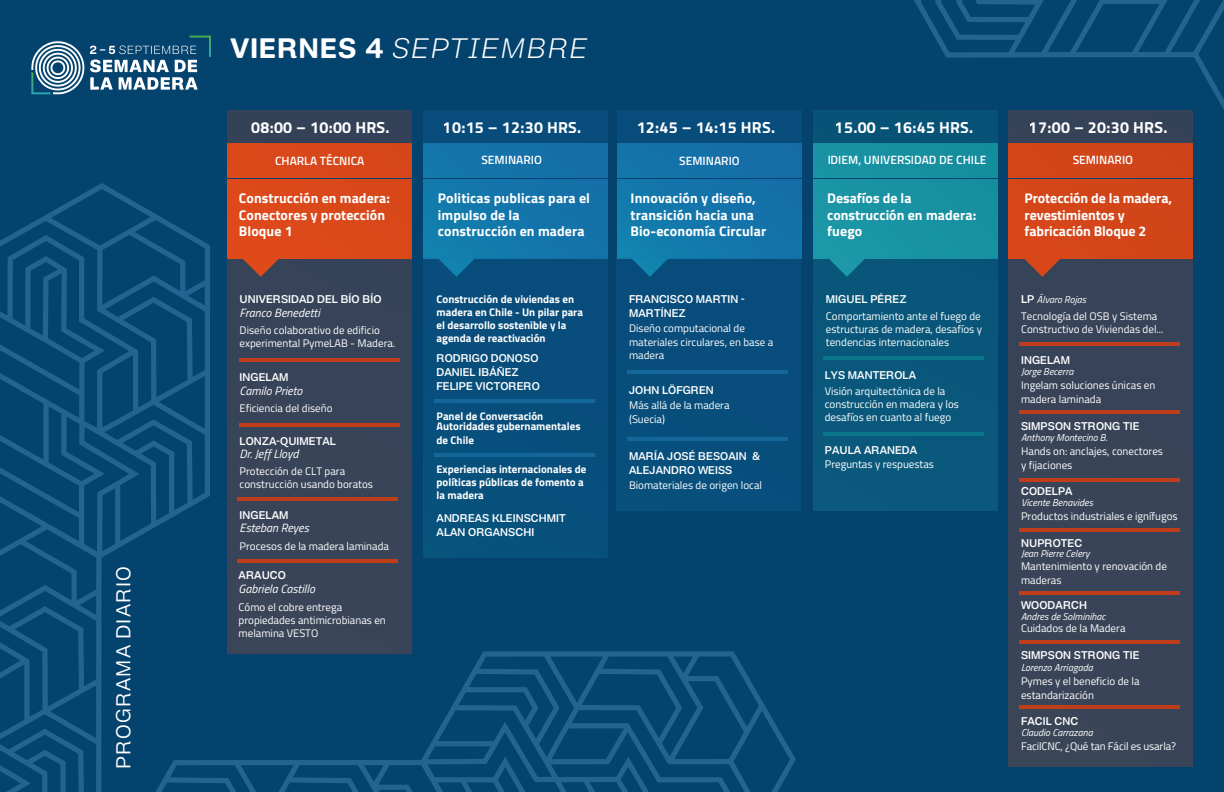
<style>
.page{position:relative;width:1224px;height:792px;background:#04436d}
.page>*{position:absolute;margin:0;border:0;box-sizing:border-box;transform-origin:0 0}
.t1{font:italic 300 25.1px "Rationell";letter-spacing:.05em;color:#fff}
.t2{font:18px "Rationell";letter-spacing:.07em;color:#fff}
.t3{font:700 16px "Titillium Web";letter-spacing:.015em;color:#fff}
.t4{font:700 14px/16.8px "Titillium Web";letter-spacing:.005em;color:#fff}
.t5{font:italic 12px "Titillium Web";color:#fff}
.t6{font:600 12px "Titillium Web";color:#fff}
.t7{font:11px/13.2px "Titillium Web";color:#fff}
.t8{font:700 11px/13.2px "Titillium Web";color:#fff}
.t9{font:500 10px/14px "Rationell";letter-spacing:.01em;color:#fff}
.t10{font:italic 10px "Titillium Web";color:#fff}
.s1{font-weight:700;font-style:normal}
.s2{font-family:"Rationell";font-weight:500;font-style:normal}
</style>
<div class="page">
<svg style="left:0;top:183px;width:210px;height:609px"></svg>
<div style="left:1009px;top:258px;width:184px;height:509px;background:#394458"></div>
<div style="left:227px;top:258px;width:184px;height:395px;background:#384358"></div>
<div style="left:228px;top:179px;width:184px;height:79px;background:#db491a"></div>
<svg style="left:241px;top:258px;width:39px;height:19px"></svg>
<div style="left:228px;top:144px;width:184px;height:33px;background:#d8471a"></div>
<div style="left:423px;top:144px;width:184px;height:33px;background:#1471a9"></div>
<div style="left:618px;top:144px;width:184px;height:33px;background:#1570a8"></div>
<div style="left:814px;top:144px;width:184px;height:33px;background:#1892a3"></div>
<div style="left:1009px;top:144px;width:184px;height:33px;background:#d24519"></div>
<div style="left:228px;top:110px;width:184px;height:34px;background:#334258"></div>
<div style="left:423px;top:110px;width:184px;height:34px;background:#084c7b"></div>
<div style="left:618px;top:110px;width:184px;height:34px;background:#084c7b"></div>
<div style="left:814px;top:110px;width:184px;height:34px;background:#065377"></div>
<div style="left:423px;top:179px;width:184px;height:79px;background:#1376ab"></div>
<div style="left:423px;top:258px;width:184px;height:299px;background:#074e7b"></div>
<div style="left:618px;top:179px;width:184px;height:79px;background:#1375ab"></div>
<div style="left:814px;top:179px;width:184px;height:79px;background:#1893a3"></div>
<div style="left:1009px;top:179px;width:184px;height:79px;background:#d34519"></div>
<svg style="left:437px;top:258px;width:39px;height:19px"></svg>
<hr style="left:434px;top:454px;width:161px;height:3px;background:#13679a">
<hr style="left:434px;top:399px;width:161px;height:3px;background:#13679a">
<div style="left:813px;top:258px;width:184px;height:252px;background:#09577b"></div>
<svg style="left:828px;top:258px;width:38px;height:19px"></svg>
<svg style="left:1023px;top:258px;width:39px;height:19px"></svg>
<hr style="left:1019px;top:343px;width:161px;height:3px;background:#bf3d18">
<div style="left:616px;top:258px;width:184px;height:252px;background:#084d7b"></div>
<svg style="left:631px;top:258px;width:38px;height:19px"></svg>
<hr style="left:239px;top:358px;width:161px;height:3px;background:#bf3d18">
<hr style="left:239px;top:424px;width:161px;height:3px;background:#bf3d18">
<hr style="left:237px;top:498px;width:161px;height:3px;background:#bf3d18">
<hr style="left:237px;top:560px;width:161px;height:3px;background:#bf3d18">
<hr style="left:1019px;top:411px;width:161px;height:3px;background:#bf3d18">
<hr style="left:1019px;top:479px;width:161px;height:3px;background:#bf3d18">
<hr style="left:1019px;top:529px;width:161px;height:3px;background:#bf3d18">
<hr style="left:1019px;top:591px;width:161px;height:4px;background:#bf3d18">
<hr style="left:1019px;top:640px;width:161px;height:4px;background:#bf3d18">
<hr style="left:1019px;top:706px;width:161px;height:3px;background:#bf3d18">
<hr style="left:627px;top:371px;width:160px;height:3px;background:#13679a">
<hr style="left:627px;top:438px;width:160px;height:3px;background:#13679a">
<hr style="left:824px;top:357px;width:160px;height:3px;background:#087789">
<hr style="left:824px;top:433px;width:160px;height:3px;background:#087789">
<svg style="left:31px;top:36px;width:180px;height:58px"></svg>
<svg style="left:883px;top:0;width:341px;height:166px"></svg>
<svg style="left:111px;top:651px;width:685px;height:141px"></svg>
<h2 class="t2" style="left:110px;top:769px;width:204px;rotate:-90deg">PROGRAMA DIARIO</h2>
<h1 class="t1" style="left:230px;top:29px;width:359px"><span class="s1">VIERNES 4</span> SEPTIEMBRE</h1>
<h3 class="t3" style="left:251px;top:115px;width:140px">08:00 – 10:00 HRS.</h3>
<h3 class="t3" style="left:443px;top:115px;width:140px">10:15 – 12:30 HRS.</h3>
<p class="t6" style="left:481px;top:151px;width:62px">SEMINARIO</p>
<h3 class="t3" style="left:637px;top:115px;width:140px">12:45 – 14:15 HRS.</h3>
<p class="t6" style="left:679px;top:152px;width:62px">SEMINARIO</p>
<p class="t4" style="left:631px;top:189px;width:137px">Innovación y diseño, transición hacia una<br>Bio-economía Circular</p>
<h3 class="t3" style="left:835px;top:115px;width:140px">15.00 – 16:45 HRS.</h3>
<p class="t6" style="left:275px;top:152px;width:91px">CHARLA TÉCNICA</p>
<p class="t6" style="left:827px;top:151px;width:160px">IDIEM, UNIVERSIDAD DE CHILE</p>
<p class="t4" style="left:827px;top:189px;width:151px">Desafíos de la construcción en madera: fuego</p>
<p class="t4" style="left:239px;top:189px;width:152px">Construcción en madera:<br>Conectores y protección<br>Bloque 1</p>
<p class="t4" style="left:438px;top:189px;width:154px">Politicas publicas para el impulso de la construcción en madera</p>
<h3 class="t3" style="left:1029px;top:115px;width:140px">17:00 – 20:30 HRS.</h3>
<p class="t6" style="left:1073px;top:151px;width:62px">SEMINARIO</p>
<p class="t4" style="left:1025px;top:189px;width:149px">Protección de la madera, revestimientos y fabricación Bloque 2</p>
<p class="t9" style="left:240px;top:292px;width:143px">UNIVERSIDAD DEL BÍO BÍO</p>
<p class="t9" style="left:826px;top:292px;width:82px">MIGUEL PÉREZ</p>
<p class="t10" style="left:1021px;top:293px;width:67px"><span class="s2">LP</span> Álvaro Rojas</p>
<p class="t7" style="left:1021px;top:309px;width:138px">Tecnología del OSB y Sistema</p>
<p class="t8" style="left:437px;top:292px;width:148px">Construcción de viviendas en madera en Chile - Un pilar para el desarrollo sostenible y la agenda de reactivación</p>
<p class="t9" style="left:629px;top:292px;width:117px">FRANCISCO MARTIN -<br>MARTÍNEZ</p>
<p class="t5" style="left:240px;top:304px;width:82px">Franco Benedetti</p>
<p class="t7" style="left:826px;top:309px;width:158px;text-align:justify">Comportamiento ante el fuego de estructuras de madera, desafíos y tendencias internacionales</p>
<p class="t7" style="left:629px;top:321px;width:146px">Diseño computacional de materiales circulares, en base a madera</p>
<p class="t7" style="left:240px;top:323px;width:142px">Diseño colaborativo de edificio</p>
<p class="t7" style="left:1021px;top:322px;width:144px">Constructivo de Viviendas del...</p>
<p class="t7" style="left:240px;top:336px;width:157px">experimental PymeLAB - Madera.</p>
<p class="t9" style="left:437px;top:351px;width:105px">RODRIGO DONOSO<br>DANIEL IBÁÑEZ<br>FELIPE VICTORERO</p>
<p class="t9" style="left:1021px;top:353px;width:50px">INGELAM</p>
<p class="t7" style="left:1021px;top:379px;width:136px">Ingelam soluciones únicas en madera laminada</p>
<p class="t10" style="left:1021px;top:364px;width:54px">Jorge Becerra</p>
<p class="t9" style="left:825px;top:368px;width:93px">LYS MANTEROLA</p>
<p class="t9" style="left:240px;top:370px;width:50px">INGELAM</p>
<p class="t9" style="left:629px;top:382px;width:86px">JOHN LÖFGREN</p>
<p class="t5" style="left:240px;top:382px;width:64px">Camilo Prieto</p>
<p class="t7" style="left:825px;top:384px;width:136px">Visión arquitectónica de la construcción en madera y los desafíos en cuanto al fuego</p>
<p class="t7" style="left:629px;top:398px;width:102px;line-height:13.8px">Más allá de la madera (Suecia)</p>
<p class="t7" style="left:240px;top:401px;width:94px">Eficiencia del diseño</p>
<p class="t8" style="left:437px;top:411px;width:146px;line-height:10.2px">Panel de Conversación<br>Autoridades gubernamentales</p>
<p class="t8" style="left:437px;top:433px;width:39px">de Chile</p>
<p class="t9" style="left:1021px;top:419px;width:120px">SIMPSON STRONG TIE</p>
<p class="t7" style="left:1021px;top:444px;width:143px">Hands on: anclajes, conectores y fijaciones</p>
<p class="t10" style="left:1021px;top:430px;width:88px">Anthony Montecino B.</p>
<p class="t9" style="left:240px;top:434px;width:98px">LONZA-QUIMETAL</p>
<p class="t5" style="left:240px;top:445px;width:60px">Dr. Jeff Lloyd</p>
<p class="t9" style="left:825px;top:443px;width:94px">PAULA ARANEDA</p>
<p class="t9" style="left:629px;top:449px;width:132px">MARÍA JOSÉ BESOAIN &amp;<br>ALEJANDRO WEISS</p>
<p class="t7" style="left:825px;top:457px;width:111px">Preguntas y respuestas</p>
<p class="t8" style="left:437px;top:462px;width:151px">Experiencias internacionales de políticas públicas de fomento a la madera</p>
<p class="t7" style="left:240px;top:464px;width:135px">Protección de CLT para construcción usando boratos</p>
<p class="t7" style="left:629px;top:478px;width:135px">Biomateriales de origen local</p>
<p class="t9" style="left:1021px;top:484px;width:53px">CODELPA</p>
<p class="t7" style="left:1021px;top:509px;width:158px">Productos industriales e ignífugos</p>
<p class="t10" style="left:1021px;top:495px;width:73px">Vicente Benavides</p>
<p class="t9" style="left:1021px;top:535px;width:63px">NUPROTEC</p>
<p class="t7" style="left:1021px;top:559px;width:147px">Mantenimiento y renovación de maderas</p>
<p class="t9" style="left:240px;top:508px;width:50px">INGELAM</p>
<p class="t5" style="left:240px;top:519px;width:71px">Esteban Reyes</p>
<p class="t9" style="left:437px;top:511px;width:131px">ANDREAS KLEINSCHMIT<br>ALAN ORGANSCHI</p>
<p class="t7" style="left:240px;top:539px;width:151px">Procesos de la madera laminada</p>
<p class="t10" style="left:1021px;top:546px;width:70px">Jean Pierre Celery</p>
<p class="t9" style="left:239px;top:568px;width:49px">ARAUCO</p>
<p class="t5" style="left:239px;top:580px;width:78px">Gabriela Castillo</p>
<p class="t7" style="left:239px;top:600px;width:149px">Cómo el cobre entrega propiedades antimicrobianas en melamina VESTO</p>
<p class="t9" style="left:1021px;top:598px;width:67px">WOODARCH</p>
<p class="t7" style="left:1021px;top:621px;width:106px">Cuidados de la Madera</p>
<p class="t10" style="left:1021px;top:609px;width:86px">Andres de Solminihac</p>
<p class="t9" style="left:1021px;top:648px;width:120px">SIMPSON STRONG TIE</p>
<p class="t7" style="left:1021px;top:674px;width:120px">Pymes y el beneficio de la estandarización</p>
<p class="t10" style="left:1021px;top:660px;width:73px">Lorenzo Arriagada</p>
<p class="t9" style="left:1021px;top:714px;width:59px">FACIL CNC</p>
<p class="t7" style="left:1021px;top:739px;width:157px">FacilCNC, ¿Qué tan Fácil es usarla?</p>
<p class="t10" style="left:1021px;top:725px;width:73px">Claudio Carrazana</p>
</div>
